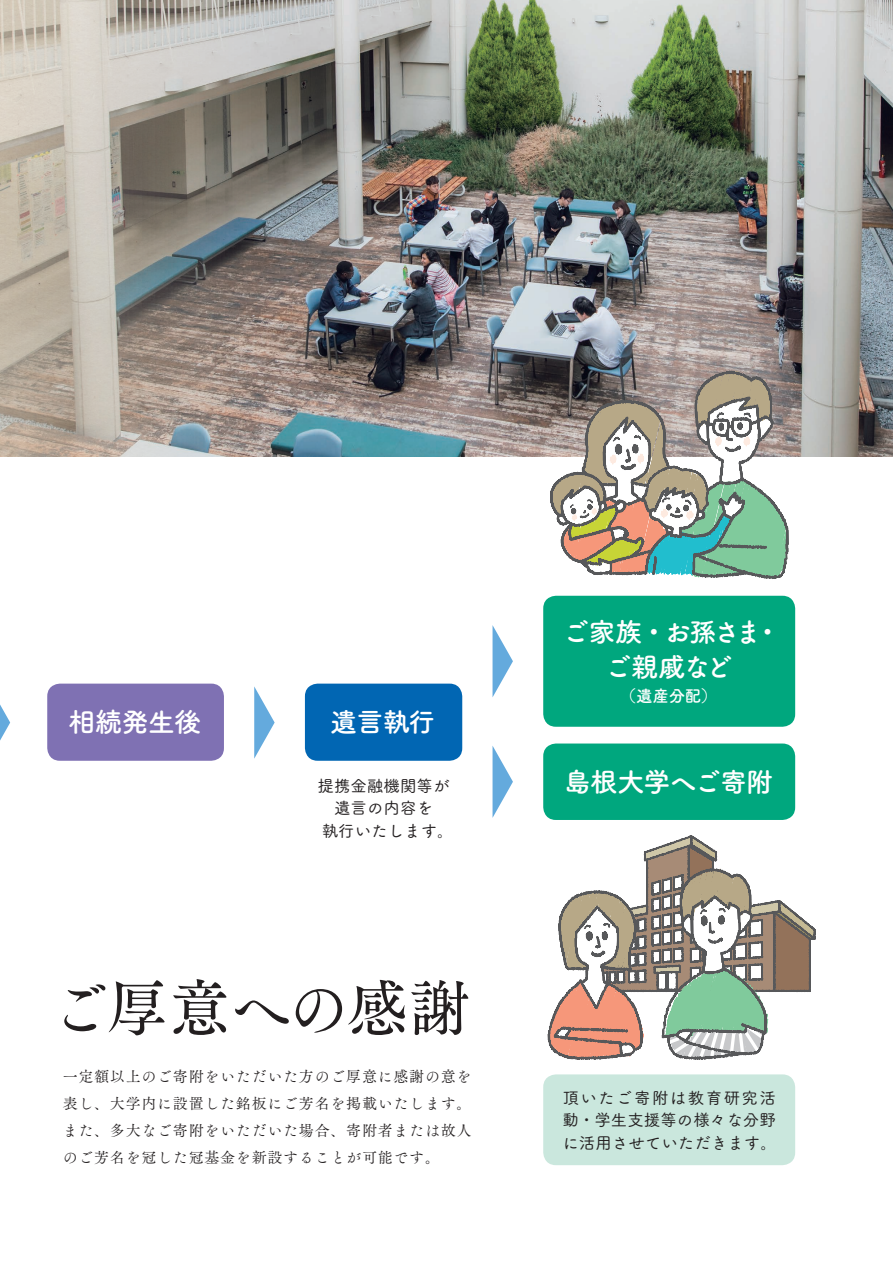
<style>
.page{position:relative;width:893px;height:1263px;background:#fff}
.page>*{position:absolute;margin:0;border:0;box-sizing:border-box;transform-origin:0 0}
.t1{font:61.5px "Tsuku A Old Min Pr 6 M";letter-spacing:-.03em;color:#231f20}
.t2{font:27px "Tsuku A Rd Gothic Std B";letter-spacing:-.035em;color:#fff}
.t3{font:27px/34.5px "Tsuku A Rd Gothic Std B";letter-spacing:-.055em;color:#fff;text-align:center}
.t4{font:16.5px/22.5px "Tsuku A Rd Gothic Std M";color:#231f20;text-align:center}
.t5{font:16.5px "Tsuku A Rd Gothic Std B";color:#fff}
.t6{font:15px/27px "Tsuku A Old Min Pr 6 R";letter-spacing:.05em;color:#231f20;text-align:justify}
</style>
<div class="page">
<img style="left:0;top:0;width:893px;height:456px">
<div style="left:543px;top:1074px;width:252px;height:91px;background:#cae7dd;border-radius:13px"></div>
<div style="left:305px;top:684px;width:157px;height:77px;background:#0166b3;border-radius:13px"></div>
<div style="left:47px;top:684px;width:177px;height:77px;background:#7f71b3;border-radius:13px"></div>
<img style="left:549px;top:210px;width:240px;height:388px">
<svg style="left:548px;top:787px;width:268px;height:351px"></svg>
<svg style="left:0;top:704px;width:10px;height:37px"></svg>
<svg style="left:254px;top:686px;width:21px;height:73px"></svg>
<div style="left:543px;top:743px;width:252px;height:77px;background:#00a77e;border-radius:13px"></div>
<div style="left:543px;top:596px;width:252px;height:131px;background:#00a77e;border-radius:13px"></div>
<svg style="left:493px;top:746px;width:20px;height:71px"></svg>
<svg style="left:493px;top:626px;width:20px;height:71px"></svg>
<h2 class="t2" style="left:69px;top:701px;width:134px">相続発生後</h2>
<h2 class="t2" style="left:330px;top:701px;width:107px">遺言執行</h2>
<p class="t4" style="left:318px;top:773px;width:138px">提携金融機関等が遺言の内容を<br>執行いたします。</p>
<h1 class="t1" style="left:49px;top:954px;width:423px">ご厚意への感謝</h1>
<p class="t6" style="left:63px;top:1062px;width:410px">一定額以上のご寄附をいただいた方のご厚意に感謝の意を表し、大学内に設置した銘板にご芳名を掲載いたします。また、多大なご寄附をいただいた場合、寄附者または故人のご芳名を冠した冠基金を新設することが可能です。</p>
<h2 class="t3" style="left:562px;top:613px;width:220px">ご家族・お孫さま・ご親戚など</h2>
<p class="t5" style="left:620px;top:683px;width:99px">（遺産分配）</p>
<h2 class="t2" style="left:564px;top:761px;width:211px">島根大学へご寄附</h2>
<p class="t4" style="left:562px;top:1085px;width:216px;text-align:justify">頂いたご寄附は教育研究活動・学生支援等の様々な分野に活用させていただきます。</p>
</div>
